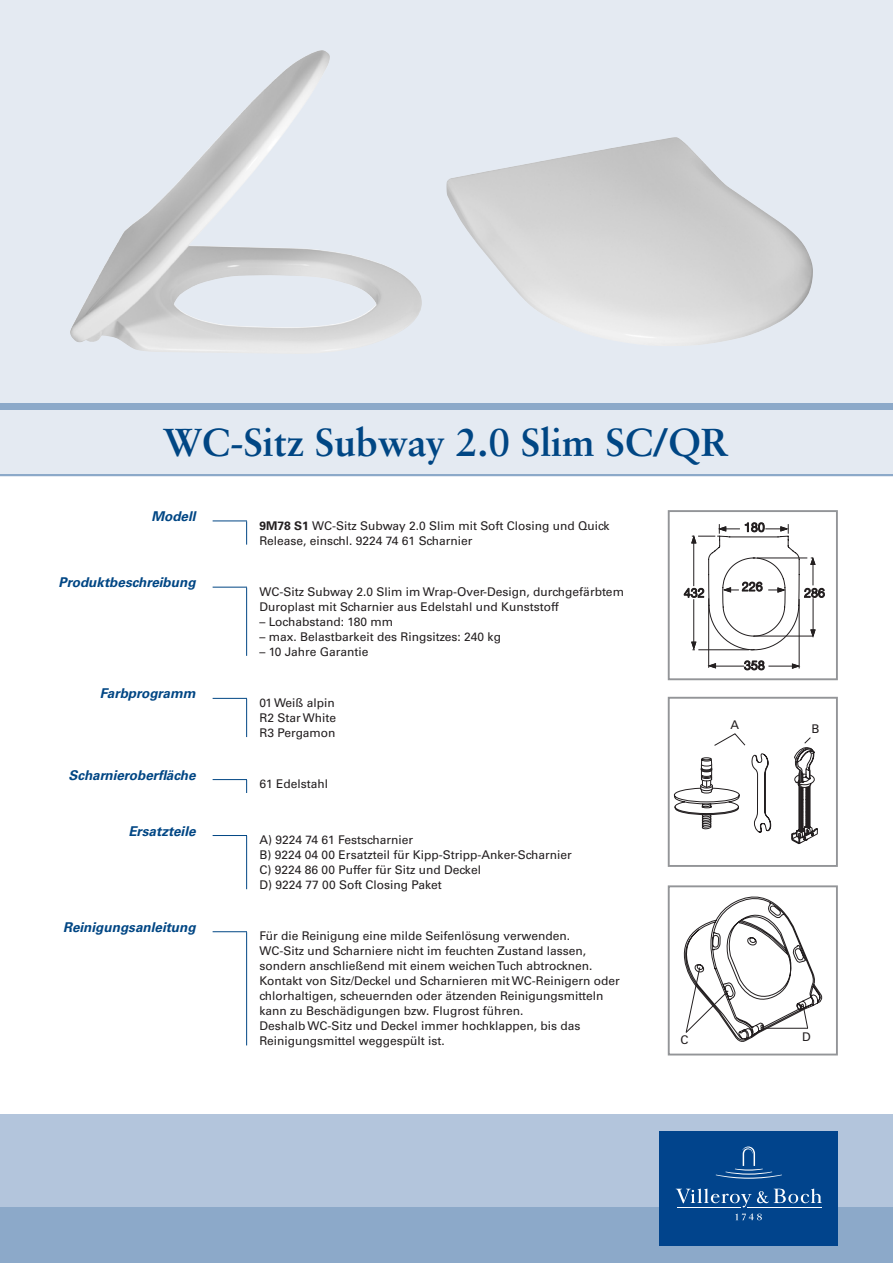
<style>
.page{position:relative;width:893px;height:1263px;background:#fff}
.page>*{position:absolute;margin:0;border:0;box-sizing:border-box;transform-origin:0 0}
.t1{font:700 39px "Sabon LT Std";color:#004684}
.t2{font:italic 700 13.5px "Univers LT Std";color:#004684}
.t3{font:12px/15px "Univers LT Std";color:#231f20}
.s1{font-weight:700}
</style>
<div class="page">
<div style="left:0;top:0;width:893px;height:476px;background:#e4eaf2"></div>
<div style="left:0;top:1114px;width:893px;height:149px;background:#b3c5dc"></div>
<div style="left:0;top:1208px;width:893px;height:55px;background:#8ca9c9"></div>
<div style="left:0;top:403px;width:893px;height:7px;background:#8ca9c9"></div>
<hr style="left:0;top:475px;width:893px;height:1px;background:#8ca9c9">
<div style="left:659px;top:1131px;width:179px;height:115px;background:#01448c"></div>
<svg style="left:716px;top:1146px;width:66px;height:33px"></svg>
<svg style="left:735px;top:1213px;width:27px;height:7px"></svg>
<hr style="left:677px;top:1207px;width:63px;height:1px;background:#fff">
<hr style="left:747px;top:1207px;width:75px;height:1px;background:#fff">
<svg style="left:676px;top:1188px;width:146px;height:19px"></svg>
<hr style="left:213px;top:520px;width:34px;height:1px;background:#004684">
<hr style="left:213px;top:587px;width:34px;height:1px;background:#004684">
<hr style="left:213px;top:698px;width:34px;height:1px;background:#004684">
<hr style="left:213px;top:779px;width:34px;height:1px;background:#004684">
<hr style="left:213px;top:835px;width:34px;height:1px;background:#004684">
<hr style="left:213px;top:931px;width:34px;height:1px;background:#004684">
<svg style="left:246px;top:521px;width:1px;height:24px"></svg>
<hr style="left:246px;top:587px;width:1px;height:69px;background:#004684">
<hr style="left:246px;top:699px;width:1px;height:38px;background:#004684">
<svg style="left:246px;top:780px;width:1px;height:13px"></svg>
<hr style="left:246px;top:836px;width:1px;height:53px;background:#004684">
<hr style="left:246px;top:932px;width:1px;height:113px;background:#004684">
<img style="left:446px;top:137px;width:367px;height:208px">
<img style="left:70px;top:50px;width:352px;height:303px">
<hr style="left:711px;top:666px;width:33px;height:1px;background:#231f20">
<svg style="left:709px;top:663px;width:7px;height:5px"></svg>
<svg style="left:744px;top:661px;width:55px;height:9px"></svg>
<svg style="left:684px;top:523px;width:140px;height:127px"></svg>
<hr style="left:708px;top:598px;width:1px;height:70px;background:#231f20">
<hr style="left:799px;top:599px;width:1px;height:69px;background:#231f20">
<div style="left:668px;top:510px;width:170px;height:170px;border:2px solid #939598"></div>
<div style="left:668px;top:885px;width:170px;height:170px;border:2px solid #939598"></div>
<svg style="left:671px;top:885px;width:152px;height:157px"></svg>
<svg style="left:752px;top:753px;width:19px;height:80px"></svg>
<svg style="left:674px;top:757px;width:66px;height:72px"></svg>
<div style="left:668px;top:697px;width:170px;height:170px;border:2px solid #939598"></div>
<svg style="left:791px;top:737px;width:27px;height:107px"></svg>
<svg style="left:714px;top:733px;width:32px;height:13px"></svg>
<h1 class="t1" style="left:163px;top:418px;width:567px">WC-Sitz Subway 2.0 Slim SC/QR</h1>
<p class="t2" style="left:151px;top:508px;width:46px">Modell</p>
<p class="t2" style="left:59px;top:574px;width:138px">Produktbeschreibung</p>
<p class="t2" style="left:100px;top:686px;width:97px">Farbprogramm</p>
<p class="t2" style="left:69px;top:767px;width:129px">Scharnieroberfläche</p>
<p class="t2" style="left:128px;top:823px;width:69px">Ersatzteile</p>
<p class="t2" style="left:63px;top:919px;width:134px">Reinigungsanleitung</p>
<p class="t3" style="left:259px;top:518px;width:352px"><span class="s1">9M78 S1</span> WC-Sitz Subway 2.0 Slim mit Soft Closing und Quick<br>Release, einschl. 9224 74 61 Scharnier</p>
<p class="t3" style="left:259px;top:584px;width:366px">WC-Sitz Subway 2.0 Slim im Wrap-Over-Design, durchgefärbtem<br>Duroplast mit Scharnier aus Edelstahl und Kunststoff</p>
<p class="t3" style="left:259px;top:614px;width:135px">– Lochabstand: 180 mm</p>
<p class="t3" style="left:259px;top:629px;width:243px">– max. Belastbarkeit des Ringsitzes: 240 kg</p>
<p class="t3" style="left:259px;top:644px;width:111px">– 10 Jahre Garantie</p>
<p class="t3" style="left:259px;top:695px;width:78px;text-align:justify">01 Weiß alpin R2 Star White R3 Pergamon</p>
<p class="t3" style="left:259px;top:776px;width:70px">61 Edelstahl</p>
<p class="t3" style="left:259px;top:832px;width:314px">A) 9224 74 61 Festscharnier<br>B) 9224 04 00 Ersatzteil für Kipp-Stripp-Anker-Scharnier C) 9224 86 00 Puffer für Sitz und Deckel<br>D) 9224 77 00 Soft Closing Paket</p>
<p class="t3" style="left:259px;top:929px;width:362px">Für die Reinigung eine milde Seifenlösung verwenden.<br>WC-Sitz und Scharniere nicht im feuchten Zustand lassen, sondern anschließend mit einem weichen Tuch abtrocknen.<br>Kontakt von Sitz/Deckel und Scharnieren mit WC-Reinigern oder chlorhaltigen, scheuernden oder ätzenden Reinigungsmitteln kann zu Beschädigungen bzw. Flugrost führen.<br>Deshalb WC-Sitz und Deckel immer hochklappen, bis das Reinigungsmittel weggespült ist.</p>
<p class="t3" style="left:731px;top:718px;width:10px">A</p>
<p class="t3" style="left:811px;top:722px;width:9px">B</p>
<p class="t3" style="left:681px;top:1033px;width:9px">C</p>
<p class="t3" style="left:802px;top:1029px;width:10px">D</p>
</div>
